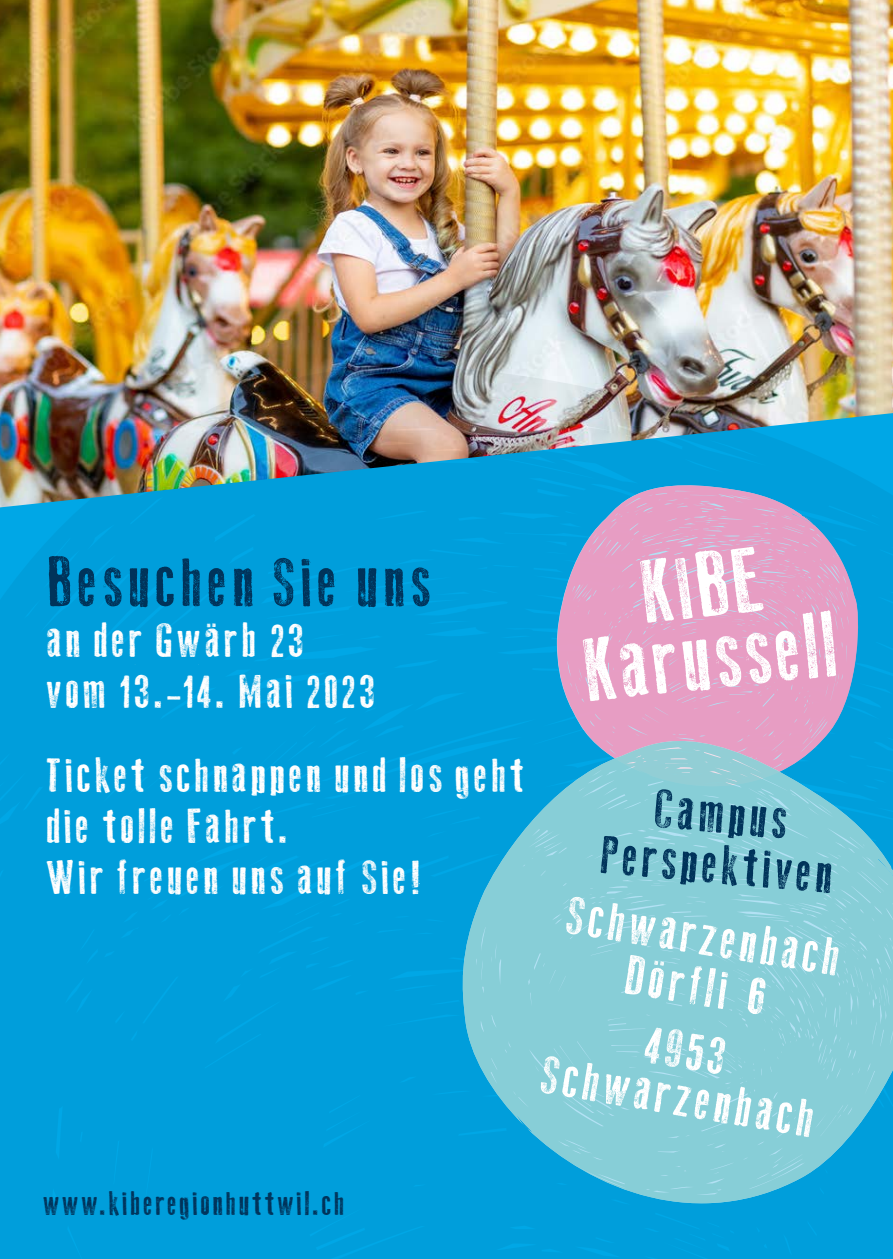
<style>
.page{position:relative;width:893px;height:1259px;background:#fff}
.page>*{position:absolute;margin:0;border:0;box-sizing:border-box;transform-origin:0 0}
.t1{font:90px/72px "Old Press";color:#fff;text-align:center}
.t2{font:69px "Old Press";letter-spacing:.085em;color:#00335a}
.t3{font:53.7px/47.1px "Old Press";color:#fff;text-align:center}
.t4{font:53.7px/50.4px "Old Press";color:#00335a;text-align:center}
.t5{font:48px/51px "Old Press";letter-spacing:.085em;color:#fff}
.t6{font:33px "Old Press";letter-spacing:.09em;color:#00335a}
</style>
<div class="page">
<img style="left:0;top:0;width:893px;height:340px">
<img style="left:0;top:340px;width:893px;height:919px">
<svg style="left:557px;top:471px;width:304px;height:243px;background:#b79fc9"></svg>
<svg style="left:458px;top:714px;width:435px;height:545px;background:#63bed8"></svg>
<h2 class="t2" style="left:47px;top:543px;width:385px">Besuchen Sie uns</h2>
<p class="t5" style="left:47px;top:615px;width:330px">an der Gwärb 23 vom 13.-14. Mai 2023</p>
<h1 class="t1" style="left:575px;top:563px;width:253px;rotate:-6deg">KIBE<br>Karussell</h1>
<p class="t5" style="left:47px;top:750px;width:479px">Ticket schnappen und los geht die tolle Fahrt.<br>Wir freuen uns auf Sie!</p>
<p class="t4" style="left:608px;top:779px;width:233px;rotate:5deg">Campus<br>Perspektiven</p>
<p class="t3" style="left:572px;top:889px;width:277px;line-height:50.4px;rotate:9deg">Schwarzenbach<br>Dörfli 6</p>
<p class="t3" style="left:555px;top:1003px;width:277px;rotate:10deg">4953<br>Schwarzenbach</p>
<p class="t6" style="left:43px;top:1185px;width:303px">www.kiberegionhuttwil.ch</p>
</div>
